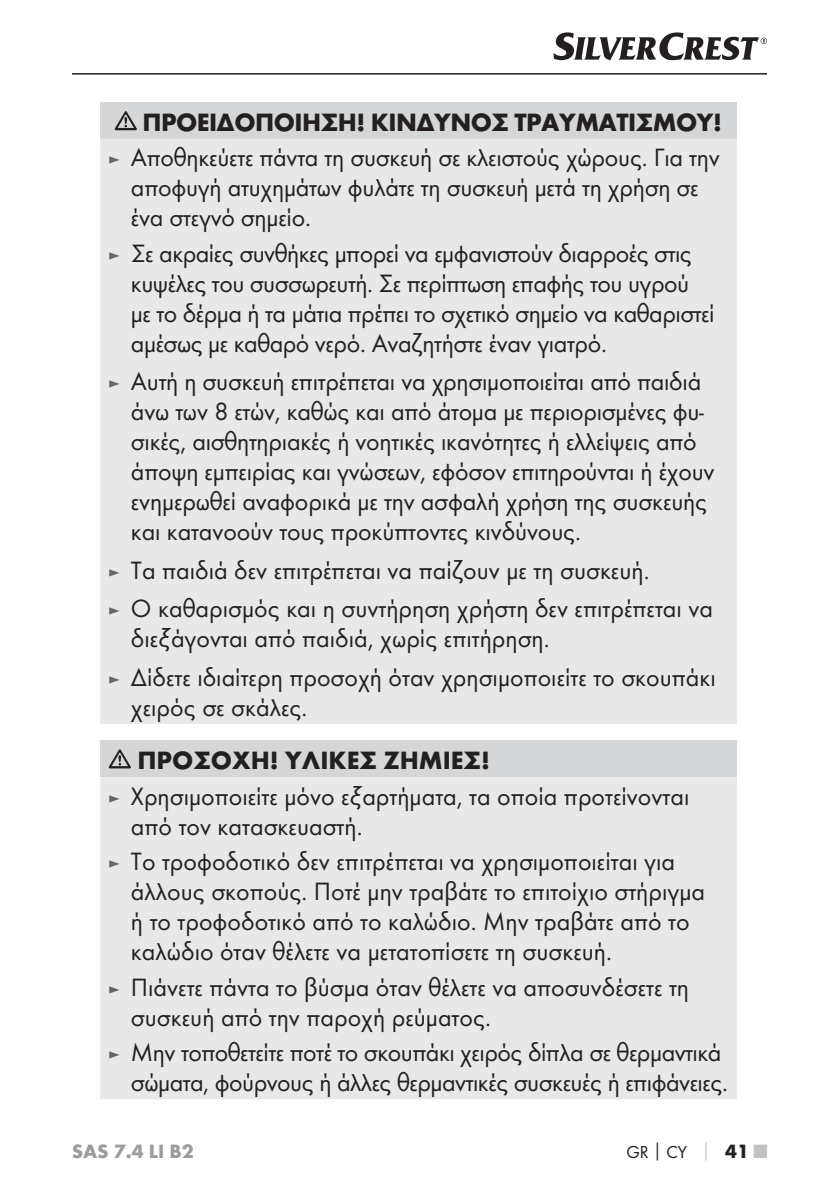
<style>
.page{position:relative;width:839px;height:1191px;background:#fff}
.page>*{position:absolute;margin:0;border:0;box-sizing:border-box;transform-origin:0 0}
.t1{font:26px/30px "Futura Boo";letter-spacing:-.005em;color:#231f20}
.t2{font:700 26px "Futura";letter-spacing:-.02em;color:#231f20}
.t3{font:700 26px "Futura";color:#231f20}
.t4{font:700 20px "Futura";color:#9a9c9e}
.t5{font:18px "Futura Boo";color:#231f20}
.s1{font-size:18px;color:#646567}
.s2{font-family:"Futura";font-weight:700}
.s3{font-family:"Futura";font-weight:700;color:#c0c2c4}
.s4{font-family:"Futura";font-weight:700;font-size:20px}
.s5{font-family:"Futura";font-weight:700;font-size:20px;color:#c0c2c4}
</style>
<div class="page">
<hr style="left:72px;top:73px;width:695px;height:2px;background:#231f20">
<svg style="left:553px;top:32px;width:214px;height:28px"></svg>
<div style="left:100px;top:102px;width:637px;height:37px;background:#d4d6d7"></div>
<div style="left:100px;top:139px;width:637px;height:585px;background:#e8e8e9"></div>
<svg style="left:115px;top:111px;width:22px;height:19px"></svg>
<div style="left:100px;top:740px;width:637px;height:37px;background:#d4d6d7"></div>
<div style="left:100px;top:777px;width:637px;height:322px;background:#e8e8e9"></div>
<svg style="left:109px;top:749px;width:22px;height:19px"></svg>
<p class="t2" style="left:142px;top:112px;width:581px">ΠΡΟΕΙΔΟΠΟΙΗΣΗ! ΚΙΝΔΥΝΟΣ ΤΡΑΥΜΑΤΙΣΜΟΥ!</p>
<p class="t1" style="left:131px;top:144px;width:590px;text-indent:-23px"><span class="s1">►</span> Αποθηκεύετε πάντα τη συσκευή σε κλειστούς χώρους. Για την αποφυγή ατυχημάτων φυλάτε τη συσκευή μετά τη χρήση σε ένα στεγνό σημείο.</p>
<p class="t1" style="left:131px;top:239px;width:585px;text-indent:-23px"><span class="s1">►</span> Σε ακραίες συνθήκες μπορεί να εμφανιστούν διαρροές στις κυψέλες του συσσωρευτή. Σε περίπτωση επαφής του υγρού με το δέρμα ή τα μάτια πρέπει το σχετικό σημείο να καθαριστεί αμέσως με καθαρό νερό. Αναζητήστε έναν γιατρό.</p>
<p class="t1" style="left:131px;top:368px;width:585px;text-indent:-23px"><span class="s1">►</span> Αυτή η συσκευή επιτρέπεται να χρησιμοποιείται από παιδιά άνω των 8 ετών, καθώς και από άτομα με περιορισμένες φυ&shy;σικές, αισθητηριακές ή νοητικές ικανότητες ή ελλείψεις από άποψη εμπειρίας και γνώσεων, εφόσον επιτηρούνται ή έχουν ενημερωθεί αναφορικά με την ασφαλή χρήση της συσκευής και κατανοούν τους προκύπτοντες κινδύνους.</p>
<p class="t1" style="left:108px;top:552px;width:606px;line-height:38.6px"><span class="s1">►</span> Τα παιδιά δεν επιτρέπεται να παίζουν με τη συσκευή.<br><span class="s1">►</span> Ο καθαρισμός και η συντήρηση χρήστη δεν επιτρέπεται να</p>
<p class="t1" style="left:108px;top:621px;width:609px;line-height:38.6px;text-indent:23px">διεξάγονται από παιδιά, χωρίς επιτήρηση.<br><span class="s1">►</span> Δίδετε ιδιαίτερη προσοχή όταν χρησιμοποιείτε το σκουπάκι</p>
<p class="t1" style="left:131px;top:693px;width:178px">χειρός σε σκάλες.</p>
<p class="t3" style="left:137px;top:750px;width:354px">ΠΡΟΣΟΧΗ! ΥΛΙΚΕΣ ΖΗΜΙΕΣ!</p>
<p class="t1" style="left:131px;top:782px;width:560px;text-indent:-23px"><span class="s1">►</span> Χρησιμοποιείτε μόνο εξαρτήματα, τα οποία προτείνονται από τον κατασκευαστή.</p>
<p class="t1" style="left:131px;top:848px;width:576px;text-indent:-23px"><span class="s1">►</span> Το τροφοδοτικό δεν επιτρέπεται να χρησιμοποιείται για άλλους σκοπούς. Ποτέ μην τραβάτε το επιτοίχιο στήριγμα ή το τροφοδοτικό από το καλώδιο. Μην τραβάτε από το καλώδιο όταν θέλετε να μετατοπίσετε τη συσκευή.</p>
<p class="t1" style="left:131px;top:973px;width:560px;text-indent:-23px"><span class="s1">►</span> Πιάνετε πάντα το βύσμα όταν θέλετε να αποσυνδέσετε τη συσκευή από την παροχή ρεύματος.</p>
<p class="t1" style="left:108px;top:1039px;width:621px;text-align:right"><span class="s1">►</span> Μην τοποθετείτε ποτέ το σκουπάκι χειρός δίπλα σε θερμαντικά σώματα, φούρνους ή άλλες θερμαντικές συσκευές ή επιφάνειες.</p>
<p class="t4" style="left:72px;top:1143px;width:123px">SAS 7.4 LI B2</p>
<p class="t5" style="left:626px;top:1143px;width:142px">GR<span class="s2">│</span>CY <span class="s3">│</span> <span class="s4">41</span> <span class="s5">■</span></p>
</div>
